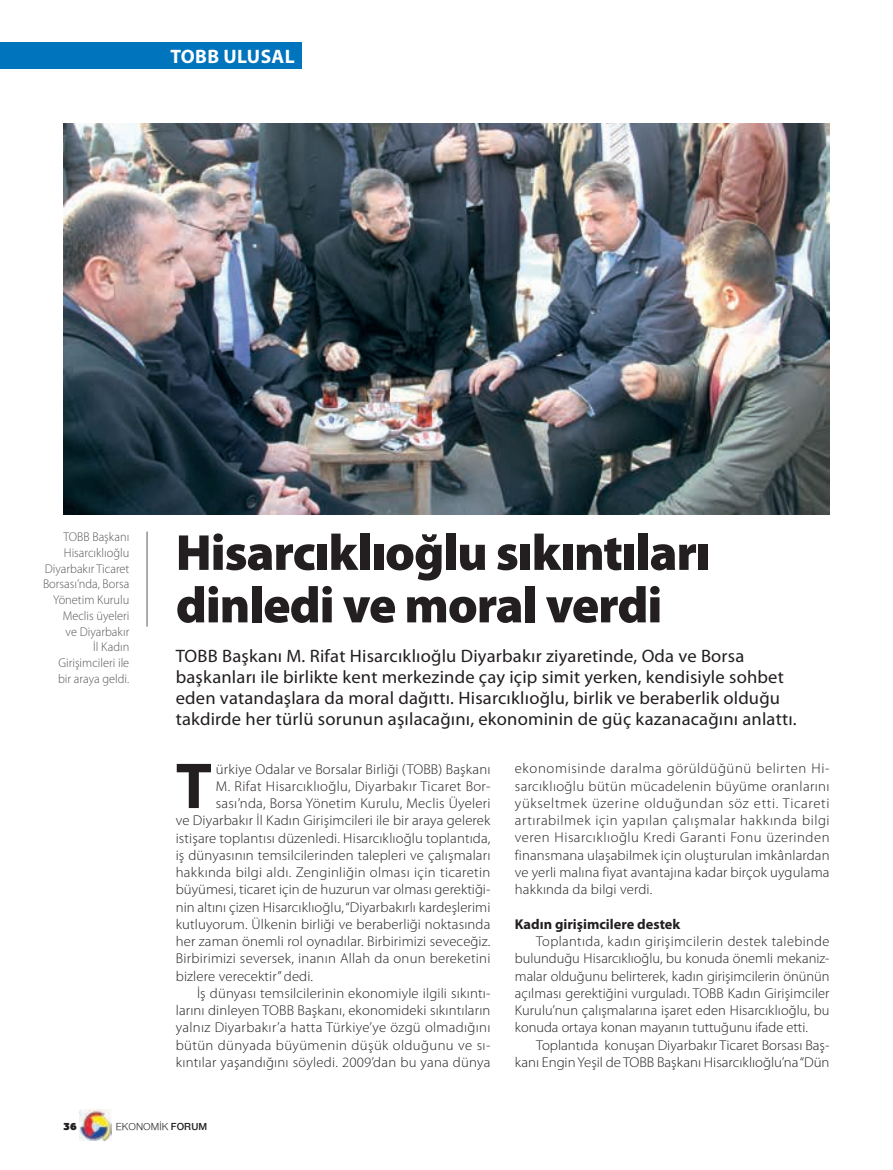
<style>
.page{position:relative;width:893px;height:1170px;background:#fff}
.page>*{position:absolute;margin:0;border:0;box-sizing:border-box;transform-origin:0 0}
.t1{font:700 65.4px "Myriad Pro";color:#231f20}
.t2{font:900 51px/52.5px "Myriad Pro";letter-spacing:-.02em;color:#231f20}
.t3{font:700 19.5px "Myriad Pro";letter-spacing:.02em;color:#fff}
.t4{font:18px/21px "Myriad Pro";letter-spacing:.01em;color:#231f20}
.t5{font:300 14.25px/17.2px "Myriad Pro";letter-spacing:.01em;color:#231f20;text-align:justify}
.t6{font:300 14.25px/17.2px "Myriad Pro";letter-spacing:.01em;color:#231f20;text-align:right;scale:1.04 1}
.t7{font:700 14.25px "Myriad Pro";color:#231f20}
.t8{font:300 12.75px/15.8px "Myriad Pro";color:#57585a;text-align:right}
.t9{font:10.5px "Nimbus Sans Novus";color:#231f20}
.t10{font:900 10.5px "PF Agora Sans Pro";color:#231f20}
.s1{font-weight:600}
</style>
<div class="page">
<img style="left:80px;top:1109px;width:31px;height:31px">
<img style="left:64px;top:124px;width:765px;height:390px">
<div style="left:0;top:43px;width:302px;height:26px;background:#0074bc"></div>
<hr style="left:147px;top:531px;width:1px;height:95px;background:#57585a">
<h3 class="t3" style="left:170px;top:49px;width:126px">TOBB ULUSAL</h3>
<p class="t8" style="left:43px;top:530px;width:88px">TOBB Başkanı<br>Hisarcıklıoğlu<br>Diyarbakır Ticaret<br>Borsası’nda, Borsa<br>Yönetim Kurulu<br>Meclis üyeleri<br>ve Diyarbakır<br>İl Kadın<br>Girişimcileri ile bir araya geldi.</p>
<h2 class="t2" style="left:176px;top:530px;width:537px">Hisarcıklıoğlu sıkıntıları dinledi ve moral verdi</h2>
<p class="t4" style="left:176px;top:647px;width:622px">TOBB Başkanı M. Rifat Hisarcıklıoğlu Diyarbakır ziyaretinde, Oda ve Borsa başkanları ile birlikte kent merkezinde çay içip simit yerken, kendisiyle sohbet eden vatandaşlara da moral dağıttı. Hisarcıklıoğlu, birlik ve beraberlik olduğu takdirde her türlü sorunun aşılacağını, ekonominin de güç kazanacağını anlattı.</p>
<h1 class="t1" style="left:176px;top:761px;width:38px">T</h1>
<p class="t5" style="left:216px;top:761px;width:276px">ürkiye Odalar ve Borsalar Birliği (TOBB) Başkanı</p>
<p class="t5" style="left:216px;top:778px;width:276px">M. Rifat Hisarcıklıoğlu, Diyarbakır Ticaret Bor-</p>
<p class="t5" style="left:216px;top:795px;width:276px">sası’nda, Borsa Yönetim Kurulu, Meclis Üyeleri</p>
<p class="t5" style="left:176px;top:813px;width:316px">ve Diyarbakır İl Kadın Girişimcileri ile bir araya gelerek</p>
<p class="t5" style="left:176px;top:830px;width:316px">istişare toplantısı düzenledi. Hisarcıklıoğlu toplantıda,</p>
<p class="t5" style="left:176px;top:847px;width:316px">iş dünyasının temsilcilerinden talepleri ve çalışmaları</p>
<p class="t5" style="left:176px;top:864px;width:316px">hakkında bilgi aldı. Zenginliğin olması için ticaretin</p>
<p class="t5" style="left:176px;top:881px;width:316px">büyümesi, ticaret için de huzurun var olması gerektiği-</p>
<p class="t5" style="left:176px;top:899px;width:316px">nin altını çizen Hisarcıklıoğlu, “Diyarbakırlı kardeşlerimi</p>
<p class="t5" style="left:176px;top:916px;width:316px">kutluyorum. Ülkenin birliği ve beraberliği noktasında</p>
<p class="t5" style="left:176px;top:933px;width:316px">her zaman önemli rol oynadılar. Birbirimizi seveceğiz.</p>
<p class="t5" style="left:176px;top:950px;width:316px">Birbirimizi seversek, inanın Allah da onun bereketini</p>
<p class="t5" style="left:176px;top:968px;width:139px">bizlere verecektir” dedi.</p>
<p class="t5" style="left:197px;top:985px;width:295px">İş dünyası temsilcilerinin ekonomiyle ilgili sıkıntı-</p>
<p class="t5" style="left:176px;top:1002px;width:316px">larını dinleyen TOBB Başkanı, ekonomideki sıkıntıların</p>
<p class="t5" style="left:176px;top:1019px;width:316px">yalnız Diyarbakır’a hatta Türkiye’ye özgü olmadığını</p>
<p class="t5" style="left:176px;top:1037px;width:316px">bütün dünyada büyümenin düşük olduğunu ve sı-</p>
<p class="t5" style="left:176px;top:1054px;width:316px">kıntılar yaşandığını söyledi. 2009’dan bu yana dünya</p>
<p class="t5" style="left:515px;top:761px;width:316px">ekonomisinde daralma görüldüğünü belirten Hi&shy;sarcıklıoğlu bütün mücadelenin büyüme oranlarını yükseltmek üzerine olduğundan söz etti. Ticareti artırabilmek için yapılan çalışmalar hakkında bilgi veren Hisarcıklıoğlu Kredi Garanti Fonu üzerinden finansmana ulaşabilmek için oluşturulan imkânlardan ve yerli malına fiyat avantajına kadar birçok uygulama hakkında da bilgi verdi.</p>
<p class="t7" style="left:515px;top:918px;width:167px">Kadın girişimcilere destek</p>
<p class="t5" style="left:515px;top:933px;width:316px;text-indent:21px">Toplantıda, kadın girişimcilerin destek talebinde bulunduğu Hisarcıklıoğlu, bu konuda önemli mekaniz&shy;malar olduğunu belirterek, kadın girişimcilerin önünün açılması gerektiğini vurguladı. TOBB Kadın Girişimciler Kurulu’nun çalışmalarına işaret eden Hisarcıklıoğlu, bu konuda ortaya konan mayanın tuttuğunu ifade etti.</p>
<p class="t6" style="left:515px;top:1037px;width:304px">Toplantıda konuşan Diyarbakır Ticaret Borsası Baş&shy;kanı Engin Yeşil de TOBB Başkanı Hisarcıklıoğlu’na “Dün</p>
<p class="t10" style="left:63px;top:1122px;width:15px">36</p>
<p class="t9" style="left:116px;top:1120px;width:93px">EKONOMİK <span class="s1">FORUM</span></p>
</div>
